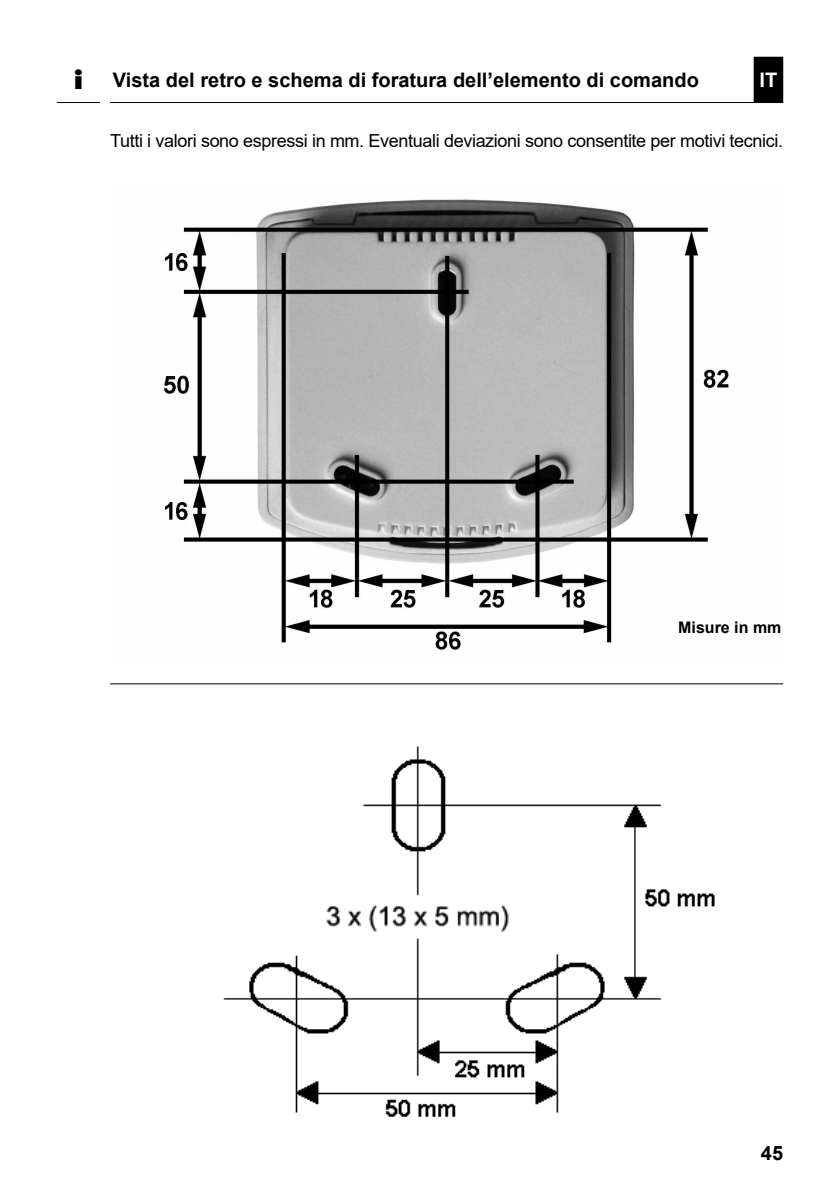
<style>
.page{position:relative;width:840px;height:1191px;background:#fff}
.page>*{position:absolute;margin:0;border:0;box-sizing:border-box;transform-origin:0 0}
.t1{font:800 24px "Futura";color:#000}
.t2{font:700 20px "Arial";color:#000}
.t3{font:700 20px "Arial";color:#fff}
.t4{font:18px "Arial";letter-spacing:-.02em;color:#000}
.t5{font:700 16px "Arial";color:#000}
</style>
<div class="page">
<hr style="left:110px;top:102px;width:672px;height:1px;background:#000">
<hr style="left:57px;top:102px;width:43px;height:1px;background:#000">
<div style="left:754px;top:58px;width:27px;height:43px;background:#000"></div>
<div style="left:753px;top:57px;width:29px;height:45px;border:2px solid #000"></div>
<img style="left:162px;top:199px;width:568px;height:451px">
<hr style="left:110px;top:683px;width:672px;height:1px;background:#000">
<img style="left:223px;top:746px;width:492px;height:371px">
<h1 class="t1" style="left:74px;top:65px;width:11px">i</h1>
<p class="t2" style="left:113px;top:66px;width:587px">Vista del retro e schema di foratura dell’elemento di comando</p>
<p class="t3" style="left:759px;top:66px;width:19px">IT</p>
<p class="t4" style="left:110px;top:128px;width:674px">Tutti i valori sono espressi in mm. Eventuali deviazioni sono consentite per motivi tecnici.</p>
<p class="t5" style="left:677px;top:616px;width:105px">Misure in mm</p>
<p class="t2" style="left:760px;top:1139px;width:24px">45</p>
</div>
